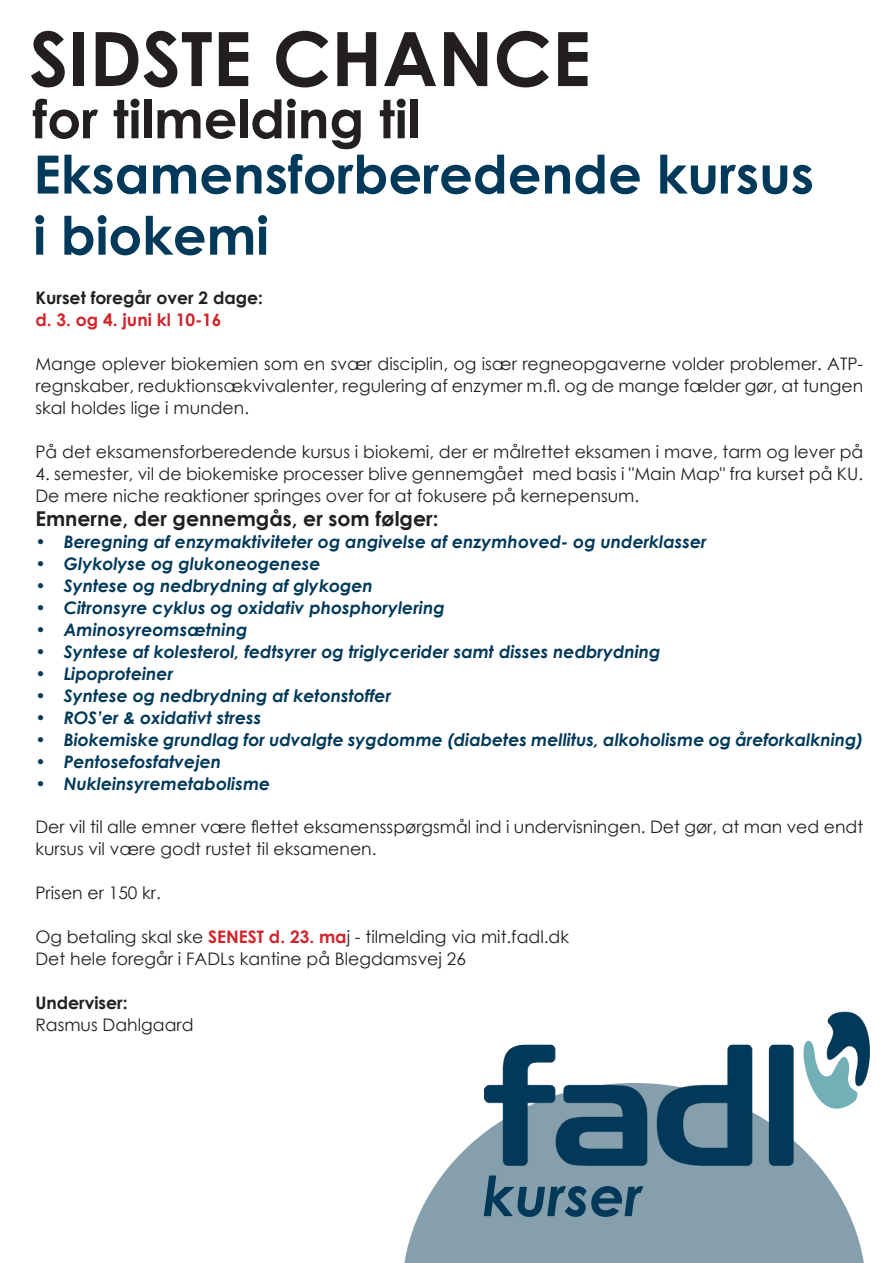
<style>
.page{position:relative;width:893px;height:1263px;background:#fff}
.page>*{position:absolute;margin:0;border:0;box-sizing:border-box;transform-origin:0 0}
.Brødtekst{font:700 75px "Century Gothic";color:#231f20}
.Brødtekst-2{font:italic 700 55.2px "Century Gothic";color:#00395a}
.Brødtekst-3{font:700 52.8px "Century Gothic";color:#00395a}
.Brødtekst-4{font:700 52.8px "Century Gothic";color:#231f20}
.Brødtekst-5{font:700 20.4px "Century Gothic";color:#231f20}
.Brødtekst-6{font:17.25px/22px "Century Gothic";color:#231f20}
.t1{font:italic 700 17.25px "Century Gothic";color:#00395a}
.Brødtekst-7{font:700 17.25px "Century Gothic";color:#231f20}
.Brødtekst-8{font:700 17.25px "Century Gothic";color:#d1232a}
.s1{font-weight:700;color:#d1232a}
</style>
<div class="page">
<img style="left:502px;top:1011px;width:368px;height:72px">
<svg style="left:404px;top:1083px;width:460px;height:180px;fill:#859fad"></svg>
<p class="Brødtekst" style="left:29px;top:2px;width:563px">SIDSTE CHANCE</p>
<p class="Brødtekst-4" style="left:33px;top:79px;width:389px">for tilmelding til</p>
<p class="Brødtekst-3" style="left:33px;top:134px;width:782px">Eksamensforberedende kursus</p>
<p class="Brødtekst-3" style="left:33px;top:195px;width:237px">i biokemi</p>
<p class="Brødtekst-7" style="left:35px;top:285px;width:229px">Kurset foregår over 2 dage:</p>
<p class="Brødtekst-8" style="left:35px;top:307px;width:188px">d. 3. og 4. juni kl 10-16</p>
<p class="Brødtekst-6" style="left:35px;top:353px;width:829px;text-align:justify">Mange oplever biokemien som en svær disciplin, og især regneopgaverne volder problemer. ATP&shy;regnskaber, reduktionsækvivalenter, regulering af enzymer m.fl. og de mange fælder gør, at tungen skal holdes lige i munden.</p>
<p class="Brødtekst-6" style="left:35px;top:441px;width:829px">På det eksamensforberedende kursus i biokemi, der er målrettet eksamen i mave, tarm og lever på</p>
<p class="Brødtekst-6" style="left:35px;top:463px;width:829px">4. semester, vil de biokemiske processer blive gennemgået med basis i "Main Map" fra kurset på KU.<br>De mere niche reaktioner springes over for at fokusere på kernepensum.</p>
<p class="Brødtekst-5" style="left:35px;top:503px;width:404px">Emnerne, der gennemgås, er som følger:</p>
<p class="t1" style="left:35px;top:528px;width:673px">• Beregning af enzymaktiviteter og angivelse af enzymhoved- og underklasser</p>
<p class="t1" style="left:35px;top:550px;width:286px">• Glykolyse og glukoneogenese</p>
<p class="t1" style="left:35px;top:572px;width:339px">• Syntese og nedbrydning af glykogen</p>
<p class="t1" style="left:35px;top:594px;width:411px">• Citronsyre cyklus og oxidativ phosphorylering</p>
<p class="t1" style="left:35px;top:616px;width:214px">• Aminosyreomsætning</p>
<p class="t1" style="left:35px;top:638px;width:627px">• Syntese af kolesterol, fedtsyrer og triglycerider samt disses nedbrydning</p>
<p class="t1" style="left:35px;top:660px;width:139px">• Lipoproteiner</p>
<p class="t1" style="left:35px;top:682px;width:357px">• Syntese og nedbrydning af ketonstoffer</p>
<p class="t1" style="left:35px;top:704px;width:227px">• ROS’er &amp; oxidativt stress</p>
<p class="t1" style="left:35px;top:726px;width:829px">• Biokemiske grundlag for udvalgte sygdomme (diabetes mellitus, alkoholisme og åreforkalkning)</p>
<p class="t1" style="left:35px;top:748px;width:187px">• Pentosefosfatvejen</p>
<p class="t1" style="left:35px;top:770px;width:236px">• Nukleinsyremetabolisme</p>
<p class="Brødtekst-6" style="left:35px;top:816px;width:829px">Der vil til alle emner være flettet eksamensspørgsmål ind i undervisningen. Det gør, at man ved endt kursus vil være godt rustet til eksamenen.</p>
<p class="Brødtekst-6" style="left:35px;top:882px;width:127px">Prisen er 150 kr.</p>
<p class="Brødtekst-6" style="left:35px;top:926px;width:535px">Og betaling skal ske <span class="s1">SENEST d. 23. ma</span>j - tilmelding via mit.fadl.dk</p>
<p class="Brødtekst-6" style="left:35px;top:948px;width:432px">Det hele foregår i FADLs kantine på Blegdamsvej 26</p>
<p class="Brødtekst-7" style="left:35px;top:990px;width:94px">Underviser:</p>
<p class="Brødtekst-6" style="left:35px;top:1014px;width:160px">Rasmus Dahlgaard</p>
<p class="Brødtekst-2" style="left:482px;top:1154px;width:162px">kurser</p>
</div>
